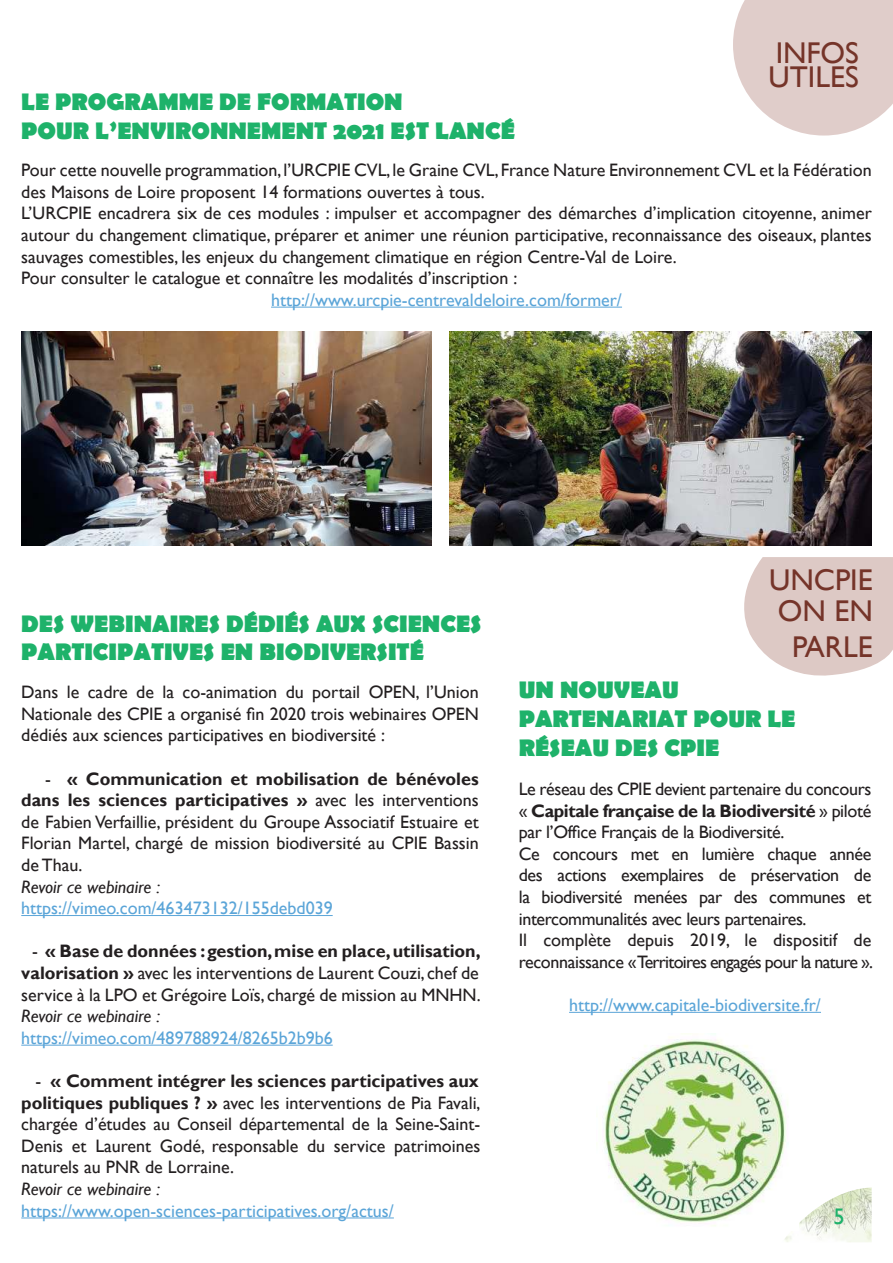
<style>
.page{position:relative;width:893px;height:1263px;background:#fff}
.page>*{position:absolute;margin:0;border:0;box-sizing:border-box;transform-origin:0 0}
.t1{font:30px/31.7px "Gill Sans";color:#753429}
.t2{font:700 24px/28.8px "Berlin Sans FB";color:#1eb26a}
.t3{font:22.5px "Gill Sans";color:#1eb26a}
.t4{font:18px/21.6px "Gill Sans";color:#231f20;text-align:justify}
.t5{font:18px/21.6px "Gill Sans";letter-spacing:-.02em;color:#231f20}
.t6{font:18px "Gill Sans";color:#5ba5d8}
.t7{font:italic 18px "Gill Sans";color:#231f20}
.s1{font-weight:700}
</style>
<div class="page">
<svg style="left:733px;top:0;width:160px;height:136px;background:#e4d3d1"></svg>
<img style="left:784px;top:1187px;width:88px;height:55px">
<svg style="left:744px;top:557px;width:149px;height:119px;background:#e0cfcb"></svg>
<hr style="left:21px;top:915px;width:312px;height:1px;background:#5ba5d8">
<hr style="left:21px;top:1045px;width:312px;height:1px;background:#5ba5d8">
<hr style="left:21px;top:1217px;width:373px;height:1px;background:#5ba5d8">
<img style="left:596px;top:1037px;width:202px;height:193px">
<hr style="left:569px;top:1012px;width:252px;height:1px;background:#5ba5d8">
<hr style="left:271px;top:307px;width:351px;height:1px;background:#5ba5d8">
<img style="left:21px;top:332px;width:411px;height:213px">
<img style="left:450px;top:332px;width:422px;height:213px">
<h1 class="t1" style="left:776px;top:38px;width:85px">INFOS</h1>
<h2 class="t2" style="left:21px;top:89px;width:495px">LE PROGRAMME DE FORMATION<br>POUR L’ENVIRONNEMENT 2021 EST LANCÉ</h2>
<h1 class="t1" style="left:769px;top:62px;width:92px">UTILES</h1>
<p class="t4" style="left:21px;top:160px;width:852px;text-align:left">Pour cette nouvelle programmation, l’URCPIE CVL, le Graine CVL, France Nature Environnement CVL et la Fédération des Maisons de Loire proposent 14 formations ouvertes à tous.<br>L’URCPIE encadrera six de ces modules : impulser et accompagner des démarches d’implication citoyenne, animer autour du changement climatique, préparer et animer une réunion participative, reconnaissance des oiseaux, plantes sauvages comestibles, les enjeux du changement climatique en région Centre-Val de Loire.<br>Pour consulter le catalogue et connaître les modalités d’inscription :</p>
<p class="t6" style="left:271px;top:289px;width:352px">http://www.urcpie-centrevaldeloire.com/former/</p>
<h2 class="t2" style="left:21px;top:610px;width:462px">DES WEBINAIRES DÉDIÉS AUX SCIENCES<br>PARTICIPATIVES EN BIODIVERSITÉ</h2>
<p class="t4" style="left:21px;top:682px;width:459px">Dans le cadre de la co-animation du portail OPEN, l’Union Nationale des CPIE a organisé fin 2020 trois webinaires OPEN dédiés aux sciences participatives en biodiversité :</p>
<p class="t4" style="left:21px;top:768px;width:459px;text-indent:24px">- <span class="s1">« Communication et mobilisation de bénévoles dans les sciences participatives »</span> avec les interventions de Fabien Verfaillie, président du Groupe Associatif Estuaire et Florian Martel, chargé de mission biodiversité au CPIE Bassin de Thau.</p>
<p class="t7" style="left:21px;top:876px;width:140px">Revoir ce webinaire :</p>
<p class="t6" style="left:21px;top:898px;width:313px">https://vimeo.com/463473132/155debd039</p>
<p class="t4" style="left:21px;top:941px;width:461px;text-indent:11px">- <span class="s1">« Base de données : gestion, mise en place, utilisation, valorisation »</span> avec les interventions de Laurent Couzi, chef de service à la LPO et Grégoire Loïs, chargé de mission au MNHN.</p>
<p class="t7" style="left:21px;top:1005px;width:140px">Revoir ce webinaire :</p>
<p class="t6" style="left:21px;top:1027px;width:313px">https://vimeo.com/489788924/8265b2b9b6</p>
<p class="t4" style="left:21px;top:1070px;width:461px;text-indent:14px">- <span class="s1">« Comment intégrer les sciences participatives aux politiques publiques ? »</span> avec les interventions de Pia Favali, chargée d’études au Conseil départemental de la Seine-Saint-Denis et Laurent Godé, responsable du service patrimoines naturels au PNR de Lorraine.</p>
<p class="t7" style="left:21px;top:1178px;width:140px">Revoir ce webinaire :</p>
<p class="t6" style="left:21px;top:1200px;width:374px">https://www.open-sciences-participatives.org/actus/</p>
<h1 class="t1" style="left:769px;top:564px;width:105px">UNCPIE<br>ON EN</h1>
<h1 class="t1" style="left:792px;top:632px;width:82px">PARLE</h1>
<h2 class="t2" style="left:519px;top:677px;width:278px">UN NOUVEAU<br>PARTENARIAT POUR LE<br>RÉSEAU DES CPIE</h2>
<p class="t5" style="left:519px;top:778px;width:356px">Le réseau des CPIE devient partenaire du concours « <span class="s1">Capitale française de la Biodiversité</span> » piloté par l’Office Français de la Biodiversité.<br>Ce concours met en lumière chaque année des actions exemplaires de préservation de la biodiversité menées par des communes et intercommunalités avec leurs partenaires.<br>Il complète depuis 2019, le dispositif de reconnaissance « Territoires engagés pour la nature ».</p>
<p class="t6" style="left:569px;top:994px;width:253px">http://www.capitale-biodiversite.fr/</p>
<p class="t3" style="left:834px;top:1203px;width:13px">5</p>
</div>
